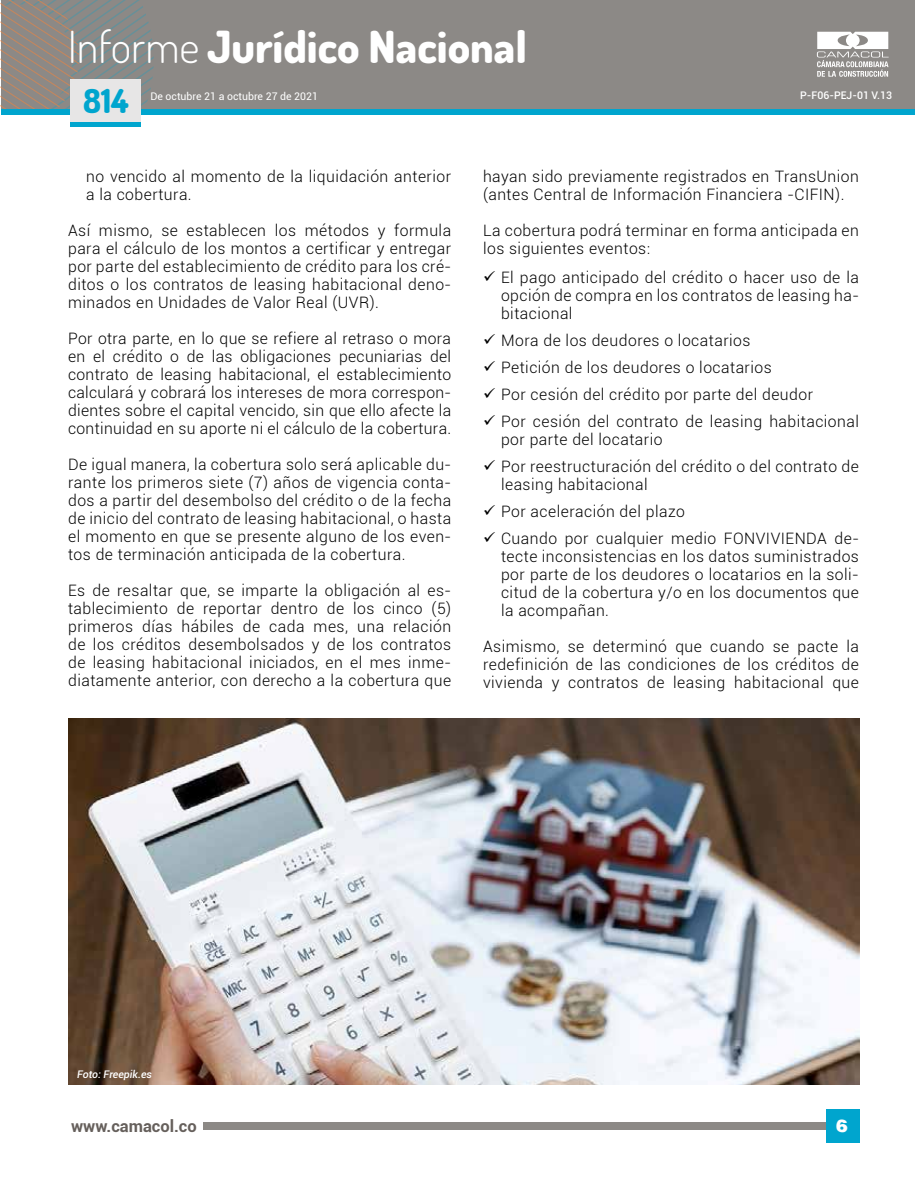
<style>
.page{position:relative;width:915px;height:1191px;background:#fff}
.page>*{position:absolute;margin:0;border:0;box-sizing:border-box;transform-origin:0 0}
.t1{font:800 44.25px "Dosis";color:#fff}
.t2{font:800 33px "Dosis";color:#00a5ce}
.t3{font:900 19.5px "Roboto";color:#fff}
.t4{font:900 19.5px "Helvetica";color:#fff}
.t5{font:700 16.5px "Roboto";color:#66605c}
.t6{font:300 15.75px/18px "Roboto";letter-spacing:.03em;color:#000;text-align:justify}
.t7{font:10.5px "Roboto";color:#fff}
.t8{font:500 10.5px "Roboto";color:#fff}
.t9{font:italic 500 10.5px "Roboto";color:#fff}
.s1{font-weight:300}
</style>
<div class="page">
<div style="left:203px;top:1122px;width:655px;height:7px;background:#8c8986"></div>
<div style="left:825px;top:1109px;width:33px;height:34px;background:#00a5ce"></div>
<div style="left:1px;top:0;width:913px;height:108px;background:#8c8986"></div>
<div style="left:1px;top:109px;width:913px;height:5px;background:#00a5ce"></div>
<svg style="left:1px;top:0;width:158px;height:109px"></svg>
<svg style="left:816px;top:32px;width:72px;height:45px"></svg>
<div style="left:70px;top:122px;width:70px;height:5px;background:#00a5ce"></div>
<div style="left:70px;top:79px;width:70px;height:43px;background:#e7e6e6"></div>
<img style="left:68px;top:719px;width:791px;height:365px">
<h1 class="t1" style="left:68px;top:18px;width:460px"><span class="s1">Informe</span> Jurídico Nacional</h1>
<h2 class="t2" style="left:83px;top:80px;width:47px">814</h2>
<p class="t7" style="left:150px;top:89px;width:169px">De octubre 21 a octubre 27 de 2021</p>
<p class="t8" style="left:800px;top:87px;width:93px">P-F06-PEJ-01 V.13</p>
<p class="t6" style="left:86px;top:167px;width:366px">no vencido al momento de la liquidación anterior a la cobertura.</p>
<p class="t6" style="left:68px;top:221px;width:384px">Así mismo, se establecen los métodos y formula para el cálculo de los montos a certificar y entregar por parte del establecimiento de crédito para los cré&shy;ditos o los contratos de leasing habitacional deno&shy;minados en Unidades de Valor Real (UVR).</p>
<p class="t6" style="left:68px;top:329px;width:384px">Por otra parte, en lo que se refiere al retraso o mora en el crédito o de las obligaciones pecuniarias del contrato de leasing habitacional, el establecimiento calculará y cobrará los intereses de mora correspon&shy;dientes sobre el capital vencido, sin que ello afecte la continuidad en su aporte ni el cálculo de la cobertura.</p>
<p class="t6" style="left:68px;top:455px;width:384px">De igual manera, la cobertura solo será aplicable du&shy;rante los primeros siete (7) años de vigencia conta&shy;dos a partir del desembolso del crédito o de la fecha de inicio del contrato de leasing habitacional, o hasta el momento en que se presente alguno de los even&shy;tos de terminación anticipada de la cobertura.</p>
<p class="t6" style="left:68px;top:581px;width:384px">Es de resaltar que, se imparte la obligación al es&shy;tablecimiento de reportar dentro de los cinco (5) primeros días hábiles de cada mes, una relación de los créditos desembolsados y de los contratos de leasing habitacional iniciados, en el mes inme&shy;diatamente anterior, con derecho a la cobertura que</p>
<p class="t6" style="left:483px;top:167px;width:377px">hayan sido previamente registrados en TransUnion (antes Central de Información Financiera -CIFIN).</p>
<p class="t6" style="left:483px;top:221px;width:377px">La cobertura podrá terminar en forma anticipada en los siguientes eventos:</p>
<p class="t6" style="left:501px;top:267px;width:359px;text-indent:-18px">✓ El pago anticipado del crédito o hacer uso de la opción de compra en los contratos de leasing ha&shy;bitacional</p>
<p class="t6" style="left:483px;top:330px;width:269px">✓ Mora de los deudores o locatarios</p>
<p class="t6" style="left:483px;top:357px;width:290px">✓ Petición de los deudores o locatarios</p>
<p class="t6" style="left:483px;top:384px;width:331px">✓ Por cesión del crédito por parte del deudor</p>
<p class="t6" style="left:501px;top:411px;width:359px;text-indent:-18px">✓ Por cesión del contrato de leasing habitacional por parte del locatario</p>
<p class="t6" style="left:501px;top:456px;width:359px;text-indent:-18px">✓ Por reestructuración del crédito o del contrato de leasing habitacional</p>
<p class="t6" style="left:483px;top:501px;width:203px">✓ Por aceleración del plazo</p>
<p class="t6" style="left:501px;top:528px;width:359px;text-indent:-18px">✓ Cuando por cualquier medio FONVIVIENDA de&shy;tecte inconsistencias en los datos suministrados por parte de los deudores o locatarios en la soli&shy;citud de la cobertura y/o en los documentos que la acompañan.</p>
<p class="t6" style="left:483px;top:636px;width:377px">Asimismo, se determinó que cuando se pacte la redefinición de las condiciones de los créditos de vivienda y contratos de leasing habitacional que</p>
<p class="t9" style="left:77px;top:1066px;width:76px">Foto: Freepik.es</p>
<p class="t5" style="left:71px;top:1114px;width:127px">www.camacol.co</p>
<p class="t3" style="left:836px;top:1114px;width:13px">1</p>
<p class="t4" style="left:836px;top:1118px;width:13px">6</p>
</div>
